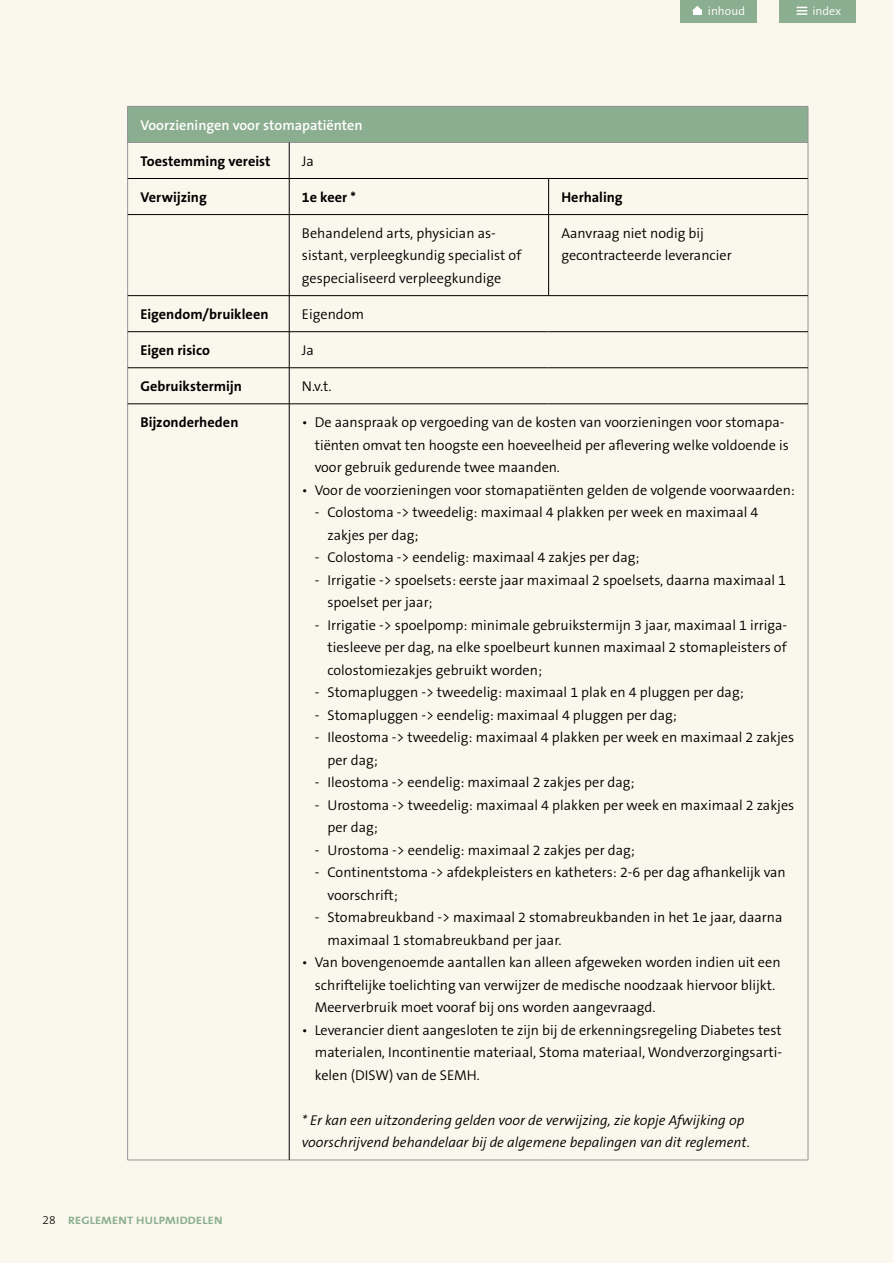
<style>
.page{position:relative;width:893px;height:1263px;background:#faf8ec}
.page>*{position:absolute;margin:0;border:0;box-sizing:border-box;transform-origin:0 0}
.t1{font:300 14.25px/22.5px "The Sans B W4";color:#000}
.t2{font:italic 300 14.25px/22.5px "The Sans B W4";color:#000}
.t3{font:700 14.25px "The Sans B W7";color:#000}
.t4{font:600 14.25px "The Sans B W6";color:#fff}
.t5{font:300 12px "The Sans B W4";color:#fff}
.t6{font:700 10.8px "The Sans B W7";letter-spacing:.015em;color:#8cae90;scale:1.13 1}
.s1{font-family:"The Sans B W3";font-weight:300;font-size:12px;color:#000}
</style>
<div class="page">
<div style="left:680px;top:0;width:76px;height:23px;background:#8cae90"></div>
<svg style="left:692px;top:6px;width:11px;height:5px"></svg>
<div style="left:693px;top:10px;width:8px;height:5px;background:#fff"></div>
<div style="left:780px;top:0;width:76px;height:23px;background:#8cae90"></div>
<svg style="left:797px;top:7px;width:10px;height:8px"></svg>
<div style="left:128px;top:106px;width:680px;height:36px;background:#8cae90"></div>
<hr style="left:128px;top:106px;width:161px;height:1px;background:#939598">
<hr style="left:127px;top:106px;width:1px;height:36px;background:#939598">
<hr style="left:289px;top:106px;width:260px;height:1px;background:#939598">
<hr style="left:549px;top:106px;width:259px;height:1px;background:#939598">
<hr style="left:808px;top:106px;width:1px;height:36px;background:#939598">
<hr style="left:128px;top:142px;width:161px;height:1px;background:#939598">
<hr style="left:127px;top:143px;width:1px;height:35px;background:#939598">
<hr style="left:289px;top:142px;width:260px;height:1px;background:#939598">
<hr style="left:549px;top:142px;width:259px;height:1px;background:#939598">
<hr style="left:808px;top:143px;width:1px;height:35px;background:#939598">
<hr style="left:127px;top:178px;width:1px;height:37px;background:#939598">
<hr style="left:808px;top:178px;width:1px;height:37px;background:#939598">
<hr style="left:127px;top:215px;width:1px;height:81px;background:#939598">
<hr style="left:808px;top:215px;width:1px;height:81px;background:#939598">
<hr style="left:127px;top:296px;width:1px;height:36px;background:#939598">
<hr style="left:808px;top:296px;width:1px;height:36px;background:#939598">
<hr style="left:127px;top:332px;width:1px;height:36px;background:#939598">
<hr style="left:808px;top:332px;width:1px;height:36px;background:#939598">
<hr style="left:127px;top:368px;width:1px;height:36px;background:#939598">
<hr style="left:808px;top:368px;width:1px;height:36px;background:#939598">
<hr style="left:127px;top:404px;width:1px;height:756px;background:#939598">
<hr style="left:808px;top:404px;width:1px;height:756px;background:#939598">
<hr style="left:128px;top:1160px;width:161px;height:1px;background:#939598">
<hr style="left:289px;top:1160px;width:260px;height:1px;background:#939598">
<hr style="left:549px;top:1160px;width:259px;height:1px;background:#939598">
<hr style="left:289px;top:143px;width:1px;height:35px;background:#000">
<hr style="left:128px;top:178px;width:161px;height:1px;background:#000">
<hr style="left:289px;top:178px;width:260px;height:1px;background:#000">
<hr style="left:289px;top:179px;width:1px;height:35px;background:#000">
<hr style="left:549px;top:178px;width:259px;height:1px;background:#000">
<hr style="left:548px;top:179px;width:1px;height:35px;background:#000">
<hr style="left:128px;top:214px;width:161px;height:1px;background:#000">
<hr style="left:289px;top:214px;width:260px;height:1px;background:#000">
<hr style="left:289px;top:215px;width:1px;height:81px;background:#000">
<hr style="left:549px;top:214px;width:259px;height:1px;background:#000">
<hr style="left:548px;top:215px;width:1px;height:81px;background:#000">
<hr style="left:128px;top:295px;width:161px;height:1px;background:#000">
<hr style="left:289px;top:295px;width:260px;height:1px;background:#000">
<hr style="left:289px;top:296px;width:1px;height:36px;background:#000">
<hr style="left:549px;top:295px;width:259px;height:1px;background:#000">
<hr style="left:128px;top:331px;width:161px;height:1px;background:#000">
<hr style="left:289px;top:331px;width:260px;height:1px;background:#000">
<hr style="left:289px;top:332px;width:1px;height:36px;background:#000">
<hr style="left:549px;top:331px;width:259px;height:1px;background:#000">
<hr style="left:128px;top:367px;width:161px;height:1px;background:#000">
<hr style="left:289px;top:367px;width:260px;height:1px;background:#000">
<hr style="left:289px;top:368px;width:1px;height:36px;background:#000">
<hr style="left:549px;top:367px;width:259px;height:1px;background:#000">
<hr style="left:128px;top:404px;width:161px;height:1px;background:#000">
<hr style="left:289px;top:404px;width:260px;height:1px;background:#000">
<hr style="left:289px;top:404px;width:1px;height:756px;background:#000">
<hr style="left:549px;top:404px;width:259px;height:1px;background:#000">
<p class="t5" style="left:708px;top:3px;width:39px">inhoud</p>
<p class="t5" style="left:812px;top:3px;width:30px">index</p>
<p class="t4" style="left:140px;top:116px;width:224px">Voorzieningen voor stomapatiënten</p>
<p class="t3" style="left:140px;top:152px;width:132px">Toestemming vereist</p>
<p class="t1" style="left:302px;top:150px;width:14px">Ja</p>
<p class="t3" style="left:140px;top:188px;width:68px">Verwijzing</p>
<p class="t3" style="left:302px;top:188px;width:55px">1e keer *</p>
<p class="t3" style="left:561px;top:188px;width:63px">Herhaling</p>
<p class="t1" style="left:302px;top:222px;width:221px">Behandelend arts, physician as&shy;sistant, verpleegkundig specialist of gespecialiseerd verpleegkundige</p>
<p class="t1" style="left:561px;top:222px;width:172px">Aanvraag niet nodig bij gecontracteerde leverancier</p>
<p class="t3" style="left:140px;top:305px;width:130px">Eigendom/bruikleen</p>
<p class="t1" style="left:302px;top:303px;width:64px">Eigendom</p>
<p class="t3" style="left:140px;top:341px;width:71px">Eigen risico</p>
<p class="t1" style="left:302px;top:339px;width:14px">Ja</p>
<p class="t3" style="left:140px;top:377px;width:103px">Gebruikstermijn</p>
<p class="t1" style="left:302px;top:375px;width:31px">N.v.t.</p>
<p class="t3" style="left:140px;top:413px;width:100px">Bijzonderheden</p>
<p class="t1" style="left:315px;top:411px;width:476px;text-indent:-13px">• De aanspraak op vergoeding van de kosten van voorzieningen voor stomapa&shy;tiënten omvat ten hoogste een hoeveelheid per aflevering welke voldoende is voor gebruik gedurende twee maanden.</p>
<p class="t1" style="left:302px;top:479px;width:494px">• Voor de voorzieningen voor stomapatiënten gelden de volgende voorwaarden:</p>
<p class="t1" style="left:327px;top:501px;width:432px;text-indent:-13px">- Colostoma -&gt; tweedelig: maximaal 4 plakken per week en maximaal 4 zakjes per dag;</p>
<p class="t1" style="left:315px;top:546px;width:326px">- Colostoma -&gt; eendelig: maximaal 4 zakjes per dag;</p>
<p class="t1" style="left:327px;top:569px;width:460px;text-indent:-13px">- Irrigatie -&gt; spoelsets: eerste jaar maximaal 2 spoelsets, daarna maximaal 1 spoelset per jaar;</p>
<p class="t1" style="left:327px;top:614px;width:461px;text-align:justify;text-indent:-13px">- Irrigatie -&gt; spoelpomp: minimale gebruikstermijn 3 jaar, maximaal 1 irriga&shy;tiesleeve per dag, na elke spoelbeurt kunnen maximaal 2 stomapleisters of colostomiezakjes gebruikt worden;</p>
<p class="t1" style="left:315px;top:681px;width:430px">- Stomapluggen -&gt; tweedelig: maximaal 1 plak en 4 pluggen per dag;</p>
<p class="t1" style="left:315px;top:704px;width:364px">- Stomapluggen -&gt; eendelig: maximaal 4 pluggen per dag;</p>
<p class="t1" style="left:327px;top:726px;width:468px;text-indent:-13px">- Ileostoma -&gt; tweedelig: maximaal 4 plakken per week en maximaal 2 zakjes per dag;</p>
<p class="t1" style="left:315px;top:771px;width:321px">- Ileostoma -&gt; eendelig: maximaal 2 zakjes per dag;</p>
<p class="t1" style="left:327px;top:794px;width:468px;text-indent:-13px">- Urostoma -&gt; tweedelig: maximaal 4 plakken per week en maximaal 2 zakjes per dag;</p>
<p class="t1" style="left:315px;top:839px;width:322px">- Urostoma -&gt; eendelig: maximaal 2 zakjes per dag;</p>
<p class="t1" style="left:327px;top:861px;width:460px;text-indent:-13px">- Continentstoma -&gt; afdekpleisters en katheters: 2-6 per dag afhankelijk van voorschrift;</p>
<p class="t1" style="left:327px;top:906px;width:457px;text-indent:-13px">- Stomabreukband -&gt; maximaal 2 stomabreukbanden in het 1e jaar, daarna maximaal 1 stomabreukband per jaar.</p>
<p class="t1" style="left:315px;top:951px;width:467px;text-indent:-13px">• Van bovengenoemde aantallen kan alleen afgeweken worden indien uit een schriftelijke toelichting van verwijzer de medische noodzaak hiervoor blijkt.<br>Meerverbruik moet vooraf bij ons worden aangevraagd.</p>
<p class="t1" style="left:315px;top:1019px;width:469px;text-align:justify;text-indent:-13px">• Leverancier dient aangesloten te zijn bij de erkenningsregeling Diabetes test materialen, Incontinentie materiaal, Stoma materiaal, Wondverzorgingsarti&shy;kelen (DISW) van de SEMH.</p>
<p class="t2" style="left:302px;top:1109px;width:450px">* Er kan een uitzondering gelden voor de verwijzing, zie kopje Afwijking op voorschrijvend behandelaar bij de algemene bepalingen van dit reglement.</p>
<p class="t6" style="left:43px;top:1213px;width:161px"><span class="s1">28</span> REGLEMENT HULPMIDDELEN</p>
</div>
